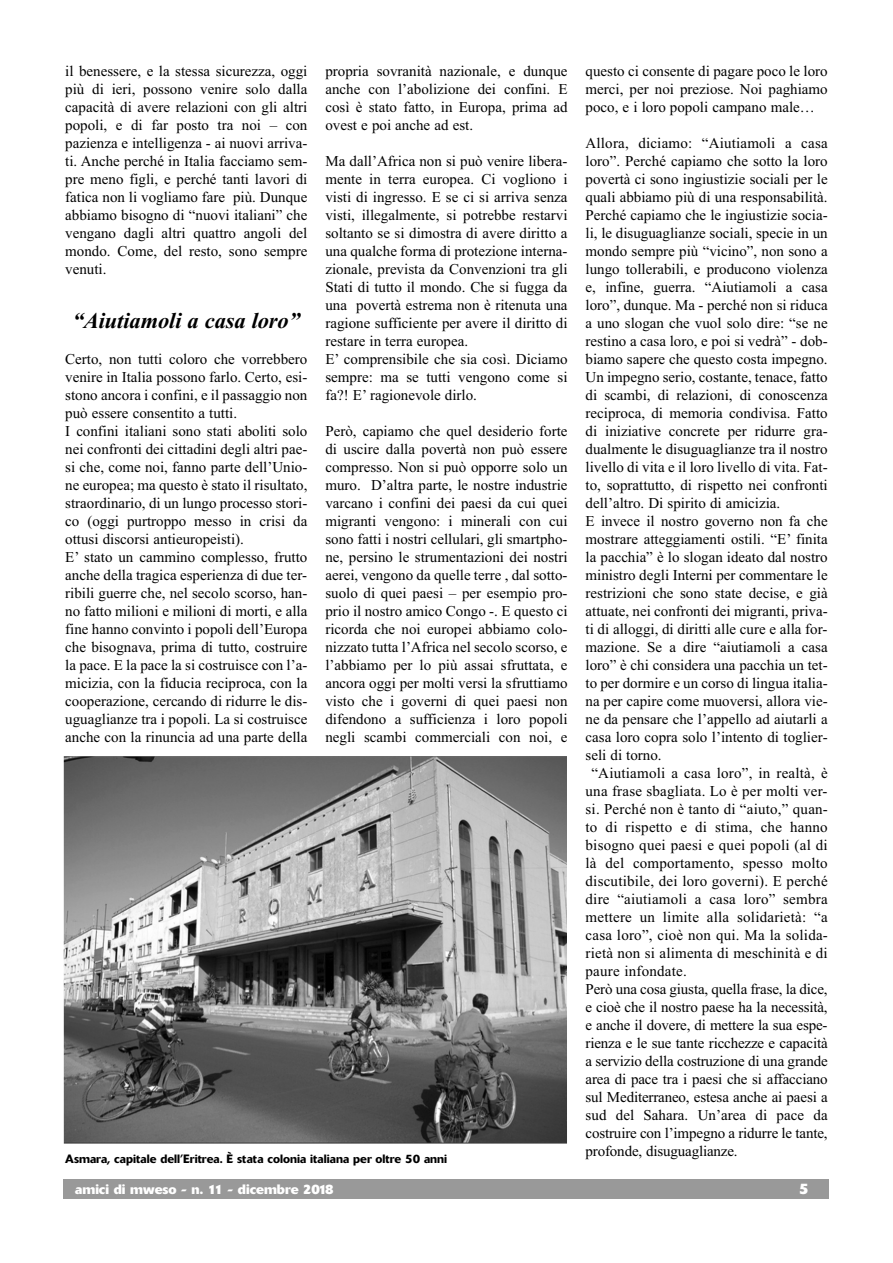
<style>
.page{position:relative;width:893px;height:1263px;background:#fff}
.page>*{position:absolute;margin:0;border:0;box-sizing:border-box;transform-origin:0 0}
.t1{font:italic 700 22.5px "Times New Roman";letter-spacing:-.005em;color:#000}
.t2{font:15px/18px "Times New Roman";color:#000;text-align:justify}
.t3{font:700 15px "Delta";color:#fff}
.t4{font:700 13.5px "Delta";color:#fff}
.t5{font:500 12px "Delta";color:#000}
</style>
<div class="page">
<div style="left:64px;top:1180px;width:765px;height:19px;background:#999"></div>
<img style="left:64px;top:756px;width:503px;height:387px">
<p class="t2" style="left:65px;top:62px;width:244px">il benessere, e la stessa sicurezza, oggi più di ieri, possono venire solo dalla capacità di avere relazioni con gli altri popoli, e di far posto tra noi – con pazienza e intelligenza - ai nuovi arriva&shy;ti. Anche perché in Italia facciamo sem&shy;pre meno figli, e perché tanti lavori di fatica non li vogliamo fare più. Dunque abbiamo bisogno di “nuovi italiani” che vengano dagli altri quattro angoli del mondo. Come, del resto, sono sempre venuti.</p>
<h1 class="t1" style="left:73px;top:307px;width:229px">“Aiutiamoli a casa loro”</h1>
<p class="t2" style="left:65px;top:350px;width:244px;text-align:left">Certo, non tutti coloro che vorrebbero venire in Italia possono farlo. Certo, esi&shy;stono ancora i confini, e il passaggio non può essere consentito a tutti.<br>I confini italiani sono stati aboliti solo nei confronti dei cittadini degli altri pae&shy;si che, come noi, fanno parte dell’Unio&shy;ne europea; ma questo è stato il risultato, straordinario, di un lungo processo stori&shy;co (oggi purtroppo messo in crisi da ottusi discorsi antieuropeisti).<br>E’ stato un cammino complesso, frutto anche della tragica esperienza di due ter&shy;ribili guerre che, nel secolo scorso, han&shy;no fatto milioni e milioni di morti, e alla fine hanno convinto i popoli dell’Europa che bisognava, prima di tutto, costruire la pace. E la pace la si costruisce con l’a&shy;micizia, con la fiducia reciproca, con la cooperazione, cercando di ridurre le dis&shy;uguaglianze tra i popoli. La si costruisce anche con la rinuncia ad una parte della</p>
<p class="t2" style="left:325px;top:62px;width:244px">propria sovranità nazionale, e dunque anche con l’abolizione dei confini. E così è stato fatto, in Europa, prima ad ovest e poi anche ad est.</p>
<p class="t2" style="left:325px;top:152px;width:244px;text-align:left">Ma dall’Africa non si può venire libera&shy;mente in terra europea. Ci vogliono i visti di ingresso. E se ci si arriva senza visti, illegalmente, si potrebbe restarvi soltanto se si dimostra di avere diritto a una qualche forma di protezione interna&shy;zionale, prevista da Convenzioni tra gli Stati di tutto il mondo. Che si fugga da una povertà estrema non è ritenuta una ragione sufficiente per avere il diritto di restare in terra europea.<br>E’ comprensibile che sia così. Diciamo sempre: ma se tutti vengono come si fa?! E’ ragionevole dirlo.</p>
<p class="t2" style="left:325px;top:422px;width:244px">Però, capiamo che quel desiderio forte di uscire dalla povertà non può essere compresso. Non si può opporre solo un muro. D’altra parte, le nostre industrie varcano i confini dei paesi da cui quei migranti vengono: i minerali con cui sono fatti i nostri cellulari, gli smartpho&shy;ne, persino le strumentazioni dei nostri aerei, vengono da quelle terre , dal sotto&shy;suolo di quei paesi – per esempio pro&shy;prio il nostro amico Congo -. E questo ci ricorda che noi europei abbiamo colo&shy;nizzato tutta l’Africa nel secolo scorso, e l’abbiamo per lo più assai sfruttata, e ancora oggi per molti versi la sfruttiamo visto che i governi di quei paesi non difendono a sufficienza i loro popoli negli scambi commerciali con noi, e</p>
<p class="t5" style="left:65px;top:1154px;width:383px">Asmara, capitale dell’Eritrea. È stata colonia italiana per oltre 50 anni</p>
<p class="t2" style="left:586px;top:62px;width:244px">questo ci consente di pagare poco le loro merci, per noi preziose. Noi paghiamo poco, e i loro popoli campano male…</p>
<p class="t2" style="left:586px;top:134px;width:244px">Allora, diciamo: “Aiutiamoli a casa</p>
<p class="t2" style="left:586px;top:152px;width:244px">loro”. Perché capiamo che sotto la loro</p>
<p class="t2" style="left:586px;top:170px;width:244px">povertà ci sono ingiustizie sociali per le</p>
<p class="t2" style="left:586px;top:188px;width:244px">quali abbiamo più di una responsabilità.</p>
<p class="t2" style="left:586px;top:206px;width:244px">Perché capiamo che le ingiustizie socia-</p>
<p class="t2" style="left:586px;top:224px;width:244px">li, le disuguaglianze sociali, specie in un</p>
<p class="t2" style="left:586px;top:242px;width:244px">mondo sempre più “vicino”, non sono a</p>
<p class="t2" style="left:586px;top:260px;width:244px">lungo tollerabili, e producono violenza</p>
<p class="t2" style="left:586px;top:278px;width:244px">e, infine, guerra. “Aiutiamoli a casa</p>
<p class="t2" style="left:586px;top:296px;width:244px">loro”, dunque. Ma - perché non si riduca</p>
<p class="t2" style="left:586px;top:314px;width:244px">a uno slogan che vuol solo dire: “se ne</p>
<p class="t2" style="left:586px;top:332px;width:244px">restino a casa loro, e poi si vedrà” - dob-</p>
<p class="t2" style="left:586px;top:350px;width:244px">biamo sapere che questo costa impegno.</p>
<p class="t2" style="left:586px;top:368px;width:244px">Un impegno serio, costante, tenace, fatto</p>
<p class="t2" style="left:586px;top:386px;width:244px">di scambi, di relazioni, di conoscenza</p>
<p class="t2" style="left:586px;top:404px;width:244px">reciproca, di memoria condivisa. Fatto</p>
<p class="t2" style="left:586px;top:422px;width:244px">di iniziative concrete per ridurre gra-</p>
<p class="t2" style="left:586px;top:440px;width:244px">dualmente le disuguaglianze tra il nostro</p>
<p class="t2" style="left:586px;top:458px;width:244px">livello di vita e il loro livello di vita. Fat-</p>
<p class="t2" style="left:586px;top:476px;width:244px">to, soprattutto, di rispetto nei confronti</p>
<p class="t2" style="left:586px;top:494px;width:196px">dell’altro. Di spirito di amicizia.</p>
<p class="t2" style="left:586px;top:512px;width:244px">E invece il nostro governo non fa che</p>
<p class="t2" style="left:586px;top:530px;width:244px">mostrare atteggiamenti ostili. “E’ finita</p>
<p class="t2" style="left:586px;top:548px;width:244px">la pacchia” è lo slogan ideato dal nostro</p>
<p class="t2" style="left:586px;top:566px;width:244px">ministro degli Interni per commentare le</p>
<p class="t2" style="left:586px;top:584px;width:244px">restrizioni che sono state decise, e già</p>
<p class="t2" style="left:586px;top:602px;width:244px">attuate, nei confronti dei migranti, priva-</p>
<p class="t2" style="left:586px;top:620px;width:243px">ti di alloggi, di diritti alle cure e alla for-</p>
<p class="t2" style="left:586px;top:638px;width:244px">mazione. Se a dire “aiutiamoli a casa</p>
<p class="t2" style="left:586px;top:656px;width:244px">loro” è chi considera una pacchia un tet-</p>
<p class="t2" style="left:586px;top:674px;width:244px">to per dormire e un corso di lingua italia-</p>
<p class="t2" style="left:586px;top:692px;width:244px">na per capire come muoversi, allora vie-</p>
<p class="t2" style="left:586px;top:710px;width:244px">ne da pensare che l’appello ad aiutarli a</p>
<p class="t2" style="left:586px;top:728px;width:244px">casa loro copra solo l’intento di toglier-</p>
<p class="t2" style="left:586px;top:746px;width:78px">seli di torno.</p>
<p class="t2" style="left:591px;top:764px;width:238px">“Aiutiamoli a casa loro”, in realtà, è</p>
<p class="t2" style="left:586px;top:782px;width:244px">una frase sbagliata. Lo è per molti ver-</p>
<p class="t2" style="left:586px;top:800px;width:244px">si. Perché non è tanto di “aiuto,” quan-</p>
<p class="t2" style="left:586px;top:818px;width:244px">to di rispetto e di stima, che hanno</p>
<p class="t2" style="left:586px;top:836px;width:244px">bisogno quei paesi e quei popoli (al di</p>
<p class="t2" style="left:586px;top:854px;width:244px">là del comportamento, spesso molto</p>
<p class="t2" style="left:586px;top:872px;width:244px">discutibile, dei loro governi). E perché</p>
<p class="t2" style="left:586px;top:890px;width:244px">dire “aiutiamoli a casa loro” sembra</p>
<p class="t2" style="left:586px;top:908px;width:244px">mettere un limite alla solidarietà: “a</p>
<p class="t2" style="left:586px;top:926px;width:244px">casa loro”, cioè non qui. Ma la solida-</p>
<p class="t2" style="left:586px;top:944px;width:244px">rietà non si alimenta di meschinità e di</p>
<p class="t2" style="left:586px;top:962px;width:103px">paure infondate.</p>
<p class="t2" style="left:586px;top:980px;width:244px">Però una cosa giusta, quella frase, la dice,</p>
<p class="t2" style="left:586px;top:998px;width:244px">e cioè che il nostro paese ha la necessità,</p>
<p class="t2" style="left:586px;top:1016px;width:243px">e anche il dovere, di mettere la sua espe-</p>
<p class="t2" style="left:586px;top:1034px;width:244px">rienza e le sue tante ricchezze e capacità</p>
<p class="t2" style="left:586px;top:1052px;width:244px">a servizio della costruzione di una grande</p>
<p class="t2" style="left:586px;top:1070px;width:244px">area di pace tra i paesi che si affacciano</p>
<p class="t2" style="left:586px;top:1088px;width:244px">sul Mediterraneo, estesa anche ai paesi a</p>
<p class="t2" style="left:586px;top:1106px;width:244px">sud del Sahara. Un’area di pace da</p>
<p class="t2" style="left:586px;top:1124px;width:244px">costruire con l’impegno a ridurre le tante,</p>
<p class="t2" style="left:586px;top:1142px;width:154px">profonde, disuguaglianze.</p>
<p class="t4" style="left:75px;top:1185px;width:260px">amici di mweso - n. 11 - dicembre 2018</p>
<p class="t3" style="left:799px;top:1184px;width:11px">5</p>
</div>
